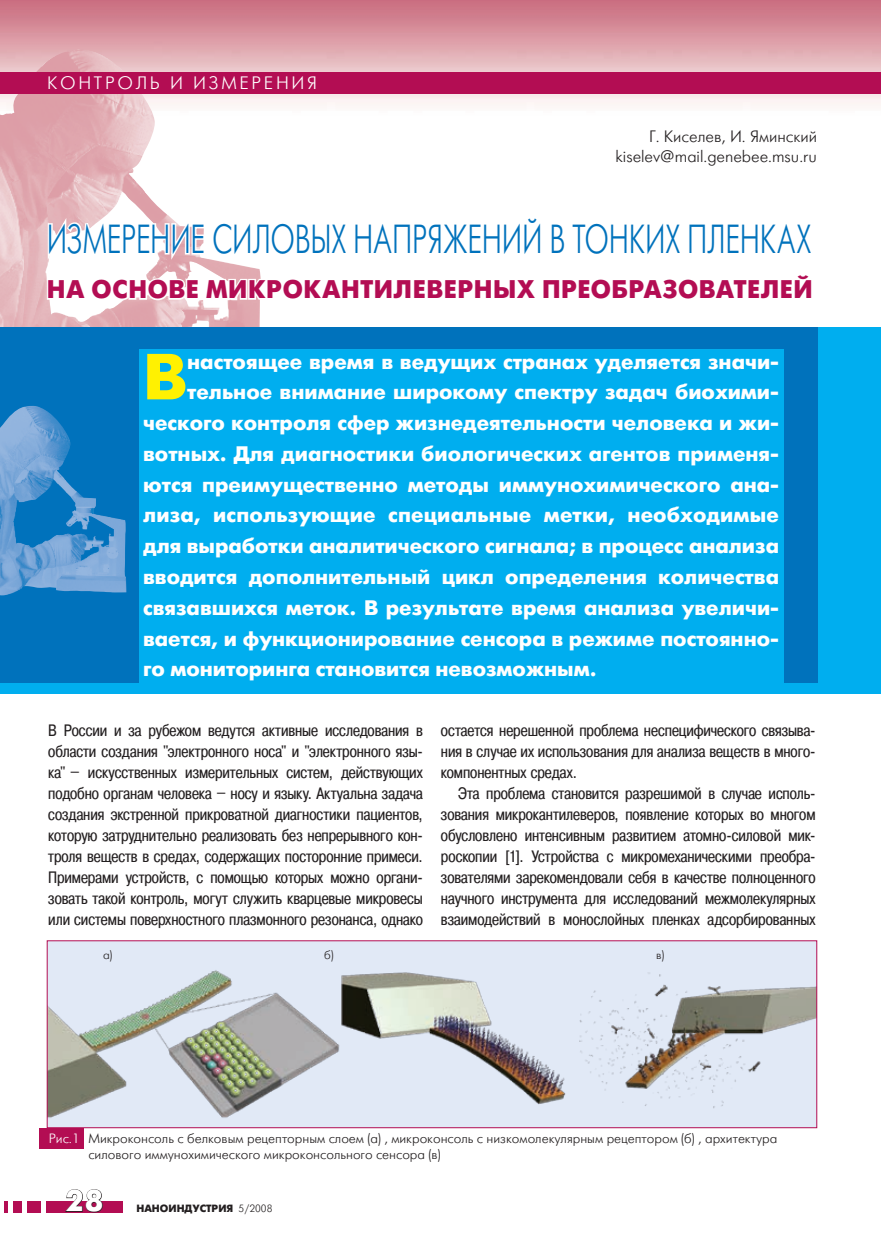
<style>
.page{position:relative;width:881px;height:1234px;background:#fff}
.page>*{position:absolute;margin:0;border:0;box-sizing:border-box;transform-origin:0 0}
.t1{font:700 64.95px "Futuris C";color:#fff101}
.t2{font:40.5px "Futuris C";letter-spacing:-.005em;color:#0072bc;scale:.7 1}
.t3{font:700 30px "Futuris C";color:#fff}
.t4{font:700 25.5px "Futuris C";letter-spacing:.03em;color:#b30d53}
.t5{font:700 21px "Futuris C";color:#fff}
.t6{font:18px "Futuris C";letter-spacing:.15em;color:#fff}
.t7{font:16.5px/21px "Pragmatica Cond C";color:#231f20;text-align:justify}
.t8{font:16.5px/19.8px "Futuris Light C";color:#231f20;text-align:right}
.t9{font:13.5px/15.8px "Futuris C";color:#231f20}
.t10{font:12px "Futuris Light C";color:#231f20}
.t11{font:700 10.5px "Futuris C";color:#231f20}
.s1{color:#fff}
.s2{font-weight:400}
</style>
<div class="page">
<div style="left:47px;top:1201px;width:76px;height:11px;background:#b30d53"></div>
<div style="left:27px;top:1201px;width:14px;height:11px;background:#b30d53"></div>
<div style="left:13px;top:1201px;width:9px;height:11px;background:#b30d53"></div>
<hr style="left:4px;top:1201px;width:4px;height:11px;background:#b30d53">
<svg style="left:65px;top:1189px;width:38px;height:23px"></svg>
<img style="left:0;top:50px;width:262px;height:277px">
<svg style="left:46px;top:209px;width:216px;height:56px"></svg>
<div style="left:0;top:327px;width:880px;height:366px;background:#00aeef"></div>
<div style="left:0;top:327px;width:816px;height:355px;background:#0072bc"></div>
<img style="left:0;top:405px;width:126px;height:190px">
<div style="left:139px;top:349px;width:644px;height:344px;background:#00aeef"></div>
<svg style="left:45px;top:271px;width:217px;height:31px"></svg>
<div style="left:47px;top:940px;width:769px;height:187px;background:#e1e9f6"></div>
<img style="left:49px;top:970px;width:765px;height:148px">
<div style="left:40px;top:1127px;width:44px;height:20px;background:#b30d53"></div>
<div style="left:0;top:72px;width:880px;height:22px;background:#b30d53"></div>
<p class="t6" style="left:47px;top:74px;width:271px">контроль и и змерени я</p>
<p class="t8" style="left:615px;top:127px;width:203px">Г. Киселев, И. Яминский kiselev@mail.genebee.msu.ru</p>
<h2 class="t2" style="left:47px;top:218px;width:1093px">Измерени е силовых напряжени й в тонких пленках</h2>
<h3 class="t4" style="left:47px;top:275px;width:65px">на основ</h3>
<h3 class="t4" style="left:186px;top:275px;width:155px">е микроканти</h3>
<h3 class="t4" style="left:394px;top:275px;width:302px">леверн ых преобразоват</h3>
<h3 class="t4" style="left:746px;top:275px;width:67px">елей</h3>
<h1 class="t1" style="left:143px;top:340px;width:46px">В</h1>
<p class="t5" style="left:187px;top:349px;width:593px">настоящее время в ведущих странах уделяется значи-</p>
<p class="t5" style="left:187px;top:380px;width:593px">тельное внимание широкому спектру задач биохими-</p>
<p class="t5" style="left:143px;top:411px;width:637px">ческого контроля сфер жизнедеятельности человека и жи-</p>
<p class="t5" style="left:143px;top:442px;width:637px">вотных. Для диагностики биологических агентов применя-</p>
<p class="t5" style="left:143px;top:472px;width:637px">ются преимущественно методы иммунохимического ана-</p>
<p class="t5" style="left:143px;top:503px;width:637px">лиза, использующие специальные метки, необходимые</p>
<p class="t5" style="left:143px;top:534px;width:637px">для выработки аналитического сигнала; в процесс анализа</p>
<p class="t5" style="left:143px;top:565px;width:637px">вводится дополнительный цикл определения количества</p>
<p class="t5" style="left:143px;top:595px;width:637px">связавшихся меток. В результате время анализа увеличи-</p>
<p class="t5" style="left:143px;top:626px;width:637px">вается, и функционирование сенсора в режиме постоянно-</p>
<p class="t5" style="left:143px;top:657px;width:455px">го мониторинга становится невозможным.</p>
<p class="t7" style="left:48px;top:719px;width:376px">В России и за рубежом ведутся активные исследования в области создания "электронного носа" и "электронного язы&shy;ка" – искусственных измерительных систем, действующих подобно органам человека – носу и языку. Актуальна задача создания экстренной прикроватной диагностики пациентов, которую затруднительно реализовать без непрерывного кон&shy;троля веществ в средах, содержащих посторонние примеси.<br>Примерами устройств, с помощью которых можно органи&shy;зовать такой контроль, могут служить кварцевые микровесы или системы поверхностного плазмонного резонанса, однако</p>
<p class="t7" style="left:441px;top:719px;width:376px">остается нерешенной проблема неспецифического связыва&shy;ния в случае их использования для анализа веществ в много&shy;компонентных средах.</p>
<p class="t7" style="left:441px;top:782px;width:376px;text-indent:17px">Эта проблема становится разрешимой в случае исполь&shy;зования микрокантилеверов, появление которых во многом обусловлено интенсивным развитием атомно-силовой мик&shy;роскопии [1]. Устройства с микромеханическими преобра&shy;зователями зарекомендовали себя в качестве полноценного научного инструмента для исследований межмолекулярных взаимодействий в монослойных пленках адсорбированных</p>
<p class="t10" style="left:103px;top:948px;width:11px">а)</p>
<p class="t10" style="left:324px;top:948px;width:11px">б)</p>
<p class="t10" style="left:656px;top:948px;width:10px">в)</p>
<p class="t9" style="left:88px;top:1130px;width:690px;text-indent:-40px"><span class="s1">Рис.1</span> Микроконсоль с белковым рецепторным слоем (а) , микроконсоль с низкомолекулярным рецептором (б) , архитектура силового иммунохимического микроконсольного сенсора (в)</p>
<h3 class="t3" style="left:66px;top:1183px;width:39px">28</h3>
<p class="t11" style="left:136px;top:1202px;width:137px">НАНОИНДУСТРИЯ <span class="s2">5/2008</span></p>
</div>
